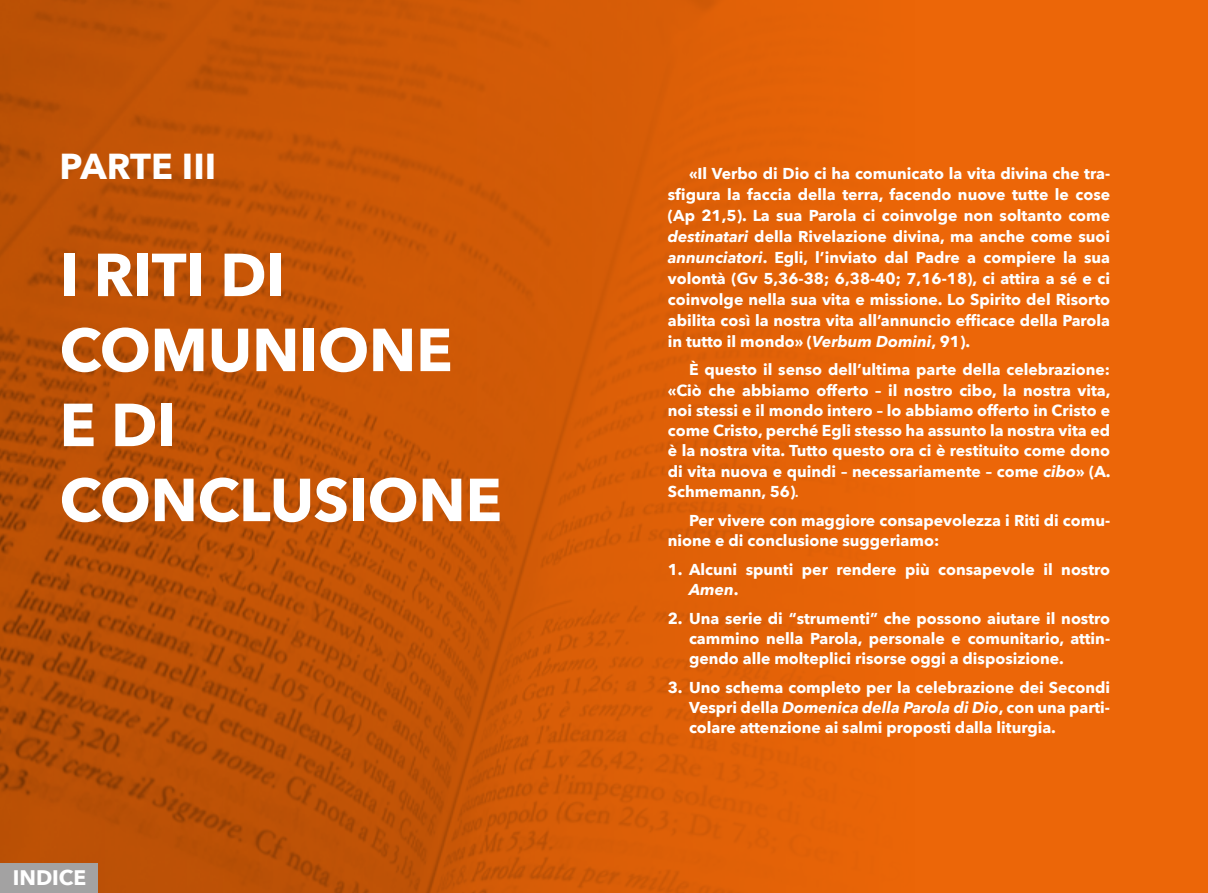
<style>
.page{position:relative;width:1208px;height:893px;background:#ec6608}
.page>*{position:absolute;margin:0;border:0;box-sizing:border-box;transform-origin:0 0}
.t1{font:700 60px/75px "Avenir Next";letter-spacing:-.005em;color:#fff}
.t2{font:700 36px "Avenir Next";color:#fff}
.t3{font:700 21px "Avenir Next";color:#fff}
.t4{font:700 15.75px/20.2px "Avenir Next";color:#fff;text-align:justify}
.s1{font-style:italic}
.s2{font-weight:600;font-style:italic}
</style>
<div class="page">
<img style="left:0;top:0;width:840px;height:893px">
<div style="left:0;top:863px;width:98px;height:30px;background:#a3a2a2"></div>
<h2 class="t2" style="left:60px;top:135px;width:158px">PARTE III</h2>
<h1 class="t1" style="left:60px;top:237px;width:444px">I RITI DI<br>COMUNIONE<br>E DI<br>CONCLUSIONE</h1>
<h3 class="t3" style="left:13px;top:859px;width:75px">INDICE</h3>
<p class="t4" style="left:668px;top:162px;width:444px;line-height:21px;text-indent:21px">«Il Verbo di Dio ci ha comunicato la vita divina che tra&shy;sfigura la faccia della terra, facendo nuove tutte le cose (Ap 21,5). La sua Parola ci coinvolge non soltanto come <span class="s1">destinatari</span> della Rivelazione divina, ma anche come suoi <span class="s1">annunciatori</span>. Egli, l’inviato dal Padre a compiere la sua volontà (Gv 5,36-38; 6,38-40; 7,16-18), ci attira a sé e ci coinvolge nella sua vita e missione. Lo Spirito del Risorto abilita così la nostra vita all’annuncio efficace della Parola in tutto il mondo» (<span class="s1">Verbum Domini</span>, 91).</p>
<p class="t4" style="left:668px;top:359px;width:444px;text-indent:21px">È questo il senso dell’ultima parte della celebrazione: «Ciò che abbiamo offerto – il nostro cibo, la nostra vita, noi stessi e il mondo intero – lo abbiamo offerto in Cristo e come Cristo, perché Egli stesso ha assunto la nostra vita ed è la nostra vita. Tutto questo ora ci è restituito come dono di vita nuova e quindi – necessariamente – come <span class="s1">cibo</span>» (A.<br>Schmemann, 56)<span class="s2">.</span></p>
<p class="t4" style="left:668px;top:510px;width:444px;text-indent:21px">Per vivere con maggiore consapevolezza i Riti di comu&shy;nione e di conclusione suggeriamo:</p>
<p class="t4" style="left:689px;top:559px;width:422px;text-indent:-21px">1. Alcuni spunti per rendere più consapevole il nostro<br><span class="s1">Amen</span>.</p>
<p class="t4" style="left:689px;top:608px;width:422px;text-indent:-21px">2. Una serie di “strumenti” che possono aiutare il nostro cammino nella Parola, personale e comunitario, attin&shy;gendo alle molteplici risorse oggi a disposizione.</p>
<p class="t4" style="left:689px;top:677px;width:422px;text-indent:-21px">3. Uno schema completo per la celebrazione dei Secondi Vespri della <span class="s1">Domenica della Parola di Dio</span>, con una parti&shy;colare attenzione ai salmi proposti dalla liturgia.</p>
</div>
